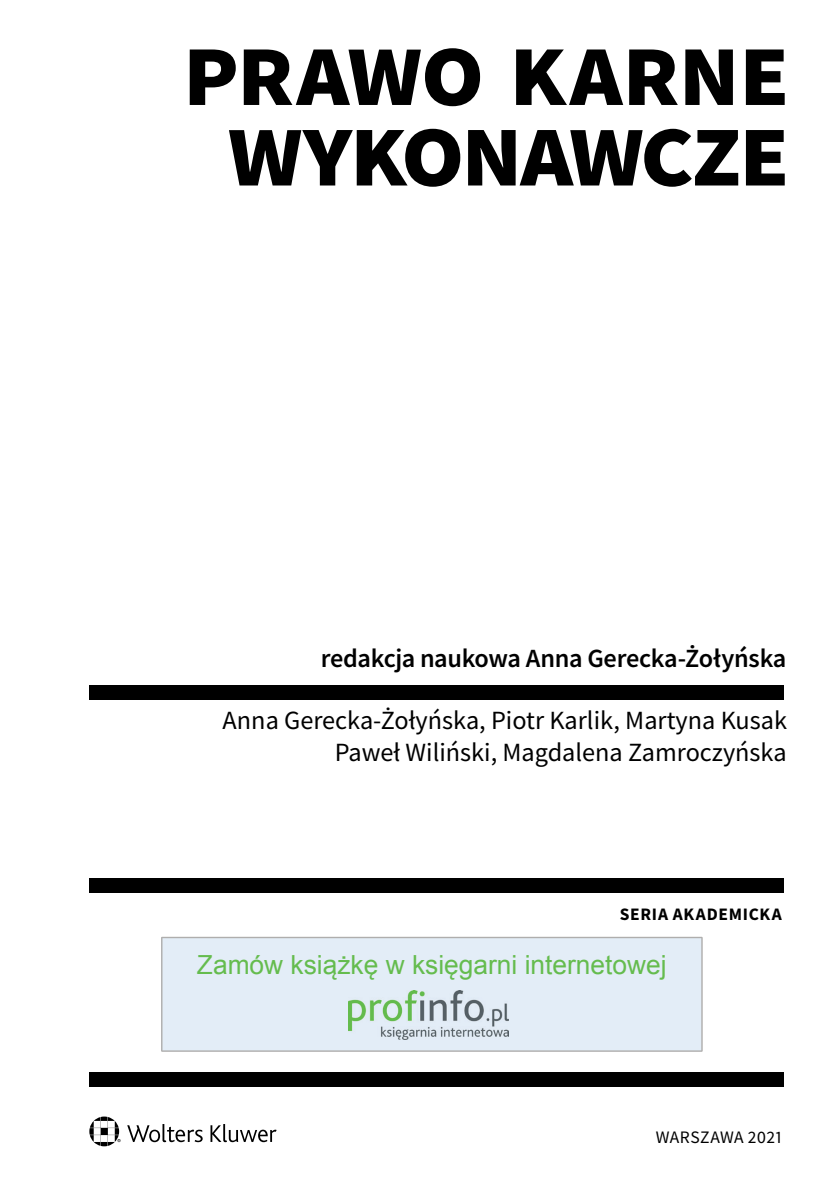
<style>
.page{position:relative;width:834px;height:1191px;background:#fff}
.page>*{position:absolute;margin:0;border:0;box-sizing:border-box;transform-origin:0 0}
.t1{font:700 105px/80.5px "Source Sans Pro";letter-spacing:-.03em;color:#000;text-align:center}
.t2{font:26.25px/31.5px "Source Sans Pro";color:#000;text-align:right}
.t3{font:600 26.25px "Source Sans Pro";letter-spacing:-.015em;color:#000}
.t4{font:26.25px "Arial";color:#65bc4e}
.t5{font:700 17.5px "Source Sans Pro";letter-spacing:.04em;color:#000}
.t6{font:17.5px "Source Sans Pro";letter-spacing:.01em;color:#000}
</style>
<div class="page">
<svg style="left:89px;top:1116px;width:187px;height:30px"></svg>
<div style="left:89px;top:685px;width:695px;height:14px;background:#000"></div>
<div style="left:89px;top:1071px;width:695px;height:15px;background:#000"></div>
<div style="left:89px;top:878px;width:695px;height:15px;background:#000"></div>
<div style="left:161px;top:936px;width:541px;height:115px;background:#e3edf7"></div>
<div style="left:170px;top:954px;width:523px;height:34px;background:#e3edf7"></div>
<div style="left:348px;top:990px;width:167px;height:51px;background:#e3edf7"></div>
<img style="left:348px;top:990px;width:160px;height:49px">
<h1 class="t1" style="left:182px;top:28px;width:610px">Prawo karne wykonawcze</h1>
<p class="t3" style="left:320px;top:641px;width:467px">redakcja naukowa Anna Gerecka-Żołyńska</p>
<p class="t2" style="left:222px;top:704px;width:566px">Anna Gerecka-Żołyńska, Piotr Karlik, Martyna Kusak<br>Paweł Wiliński, Magdalena Zamroczyńska</p>
<p class="t5" style="left:619px;top:902px;width:163px">SERIA AKADEMICKA</p>
<p class="t4" style="left:197px;top:947px;width:471px">Zamów książkę w księgarni internetowej</p>
<p class="t6" style="left:655px;top:1126px;width:127px">WARSZAWA 2021</p>
</div>
